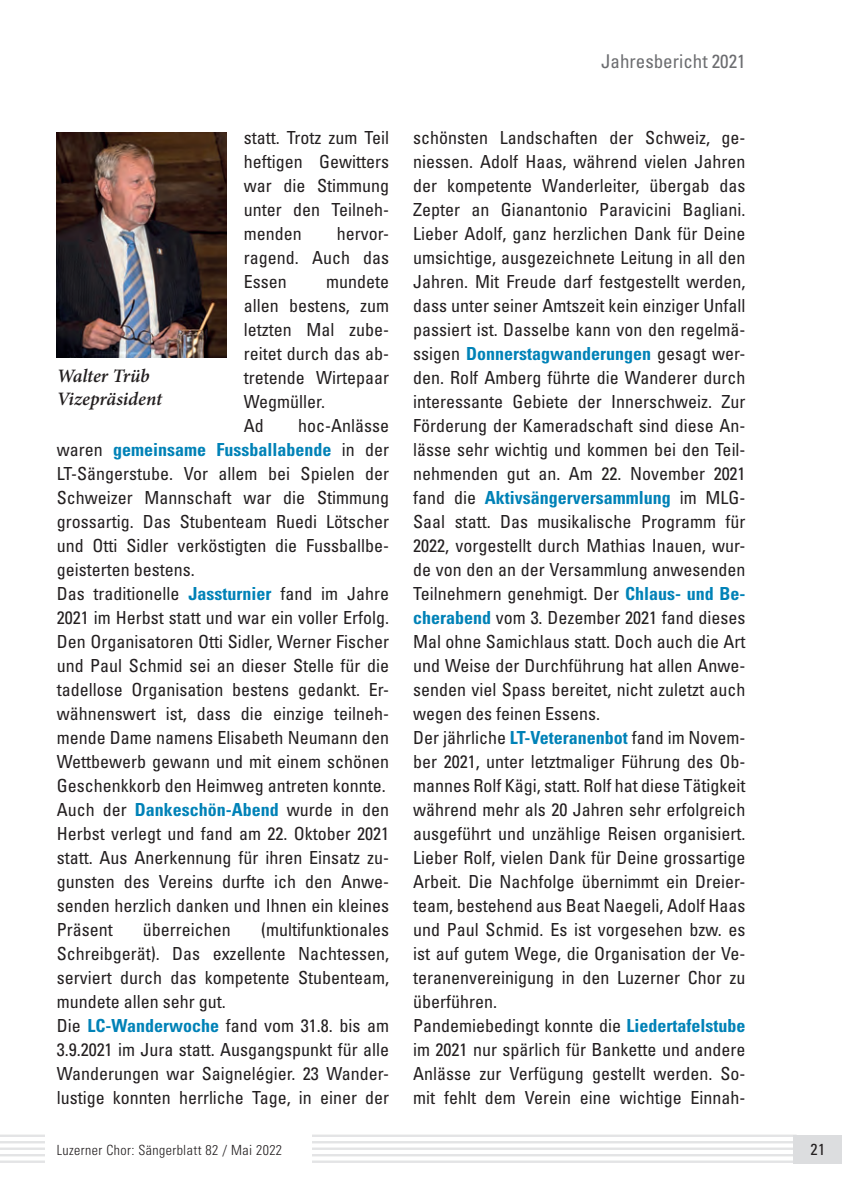
<style>
.page{position:relative;width:842px;height:1191px;background:#fff}
.page>*{position:absolute;margin:0;border:0;box-sizing:border-box;transform-origin:0 0}
.t1{font:italic 600 19px/23px "Minion Pro";letter-spacing:-.005em;color:#231f20}
.t2{font:condensed 19px "Univers";color:#6c6d70}
.t3{font:condensed 18px/24px "Univers";color:#231f20}
.t4{font:condensed 16px "Univers";color:#231f20}
.t5{font:300 condensed 14px "Univers";letter-spacing:.03em;color:#231f20}
.s1{font-weight:700;color:#0082b7}
</style>
<div class="page">
<hr style="left:0;top:1141px;width:797px;height:2px;background:#d1d2d4">
<hr style="left:0;top:1134px;width:797px;height:3px;background:#d1d2d4">
<hr style="left:0;top:1147px;width:797px;height:3px;background:#d1d2d4">
<hr style="left:0;top:1154px;width:797px;height:2px;background:#d1d2d4">
<hr style="left:0;top:1160px;width:797px;height:2px;background:#d1d2d4">
<div style="left:794px;top:1134px;width:48px;height:29px;background:#dcdddf"></div>
<div style="left:45px;top:1133px;width:267px;height:32px;background:#fff"></div>
<img style="left:57px;top:133px;width:170px;height:224px">
<p class="t2" style="left:601px;top:50px;width:146px">Jahresbericht 2021</p>
<p class="t3" style="left:244px;top:125px;width:147px;text-align:justify">statt. Trotz zum Teil heftigen Gewitters war die Stimmung unter den Teilneh&shy;menden</p>
<p class="t3" style="left:244px;top:221px;width:147px;text-align:justify;text-indent:93px">hervor&shy;ragend. Auch das Essen</p>
<p class="t3" style="left:244px;top:269px;width:147px;text-indent:82px">mundete allen bestens, zum letzten Mal zube&shy;reitet durch das ab&shy;tretende Wirtepaar<br>Wegmüller.<br>Ad</p>
<p class="t1" style="left:57px;top:364px;width:107px">Walter Trüb<br>Vizepräsident</p>
<p class="t3" style="left:57px;top:413px;width:334px;text-indent:241px">hoc-Anlässe waren <span class="s1">gemeinsame Fussballabende</span> in der LT-Sängerstube. Vor allem bei Spielen der Schweizer Mannschaft war die Stimmung grossartig. Das Stubenteam Ruedi Lötscher und Otti Sidler verköstigten die Fussballbe&shy;geisterten bestens.<br>Das traditionelle <span class="s1">Jassturnier</span> fand im Jahre 2021 im Herbst statt und war ein voller Erfolg.<br>Den Organisatoren Otti Sidler, Werner Fischer und Paul Schmid sei an dieser Stelle für die tadellose Organisation bestens gedankt. Er&shy;wähnenswert ist, dass die einzige teilneh&shy;mende Dame namens Elisabeth Neumann den Wettbewerb gewann und mit einem schönen Geschenkkorb den Heimweg antreten konnte.<br>Auch der <span class="s1">Dankeschön-Abend</span> wurde in den Herbst verlegt und fand am 22. Oktober 2021 statt. Aus Anerkennung für ihren Einsatz zu&shy;gunsten des Vereins durfte ich den Anwe&shy;senden herzlich danken und Ihnen ein kleines Präsent</p>
<p class="t3" style="left:57px;top:917px;width:334px;text-indent:204px">(multifunktionales Schreibgerät). Das exzellente Nachtessen, serviert durch das kompetente Stubenteam, mundete allen sehr gut.<br>Die <span class="s1">LC-Wanderwoche</span> fand vom 31.8. bis am 3.9.2021 im Jura statt. Ausgangspunkt für alle Wanderungen war Saignelégier. 23 Wander&shy;lustige konnten herrliche Tage, in einer der</p>
<p class="t3" style="left:143px;top:917px;width:89px">überreichen</p>
<p class="t3" style="left:413px;top:125px;width:334px">schönsten Landschaften der Schweiz, ge&shy;niessen. Adolf Haas, während vielen Jahren der kompetente Wanderleiter, übergab das Zepter an Gianantonio Paravicini Bagliani.<br>Lieber Adolf, ganz herzlichen Dank für Deine umsichtige, ausgezeichnete Leitung in all den Jahren. Mit Freude darf festgestellt werden, dass unter seiner Amtszeit kein einziger Unfall passiert ist. Dasselbe kann von den regelmä&shy;ssigen <span class="s1">Donnerstagwanderungen</span> gesagt wer&shy;den. Rolf Amberg führte die Wanderer durch interessante Gebiete der Innerschweiz. Zur Förderung der Kameradschaft sind diese An&shy;lässe sehr wichtig und kommen bei den Teil&shy;nehmenden gut an. Am 22. November 2021 fand die <span class="s1">Aktivsängerversammlung</span> im MLG-Saal statt. Das musikalische Programm für 2022, vorgestellt durch Mathias Inauen, wur&shy;de von den an der Versammlung anwesenden Teilnehmern genehmigt. Der <span class="s1">Chlaus- und Be&shy;cherabend</span> vom 3. Dezember 2021 fand dieses Mal ohne Samichlaus statt. Doch auch die Art und Weise der Durchführung hat allen Anwe&shy;senden viel Spass bereitet, nicht zuletzt auch wegen des feinen Essens.<br>Der jährliche <span class="s1">LT-Veteranenbot</span> fand im Novem&shy;ber 2021, unter letztmaliger Führung des Ob&shy;mannes Rolf Kägi, statt. Rolf hat diese Tätigkeit während mehr als 20 Jahren sehr erfolgreich ausgeführt und unzählige Reisen organisiert.<br>Lieber Rolf, vielen Dank für Deine grossartige Arbeit. Die Nachfolge übernimmt ein Dreier&shy;team, bestehend aus Beat Naegeli, Adolf Haas und Paul Schmid. Es ist vorgesehen bzw. es ist auf gutem Wege, die Organisation der Ve&shy;teranenvereinigung in den Luzerner Chor zu überführen.<br>Pandemiebedingt konnte die <span class="s1">Liedertafelstube </span>im 2021 nur spärlich für Bankette und andere Anlässe zur Verfügung gestellt werden. So&shy;mit fehlt dem Verein eine wichtige Einnah-</p>
<p class="t5" style="left:57px;top:1141px;width:227px">Luzerner Chor: Sängerblatt 82 / Mai 2022</p>
<p class="t4" style="left:810px;top:1139px;width:16px">21</p>
</div>
